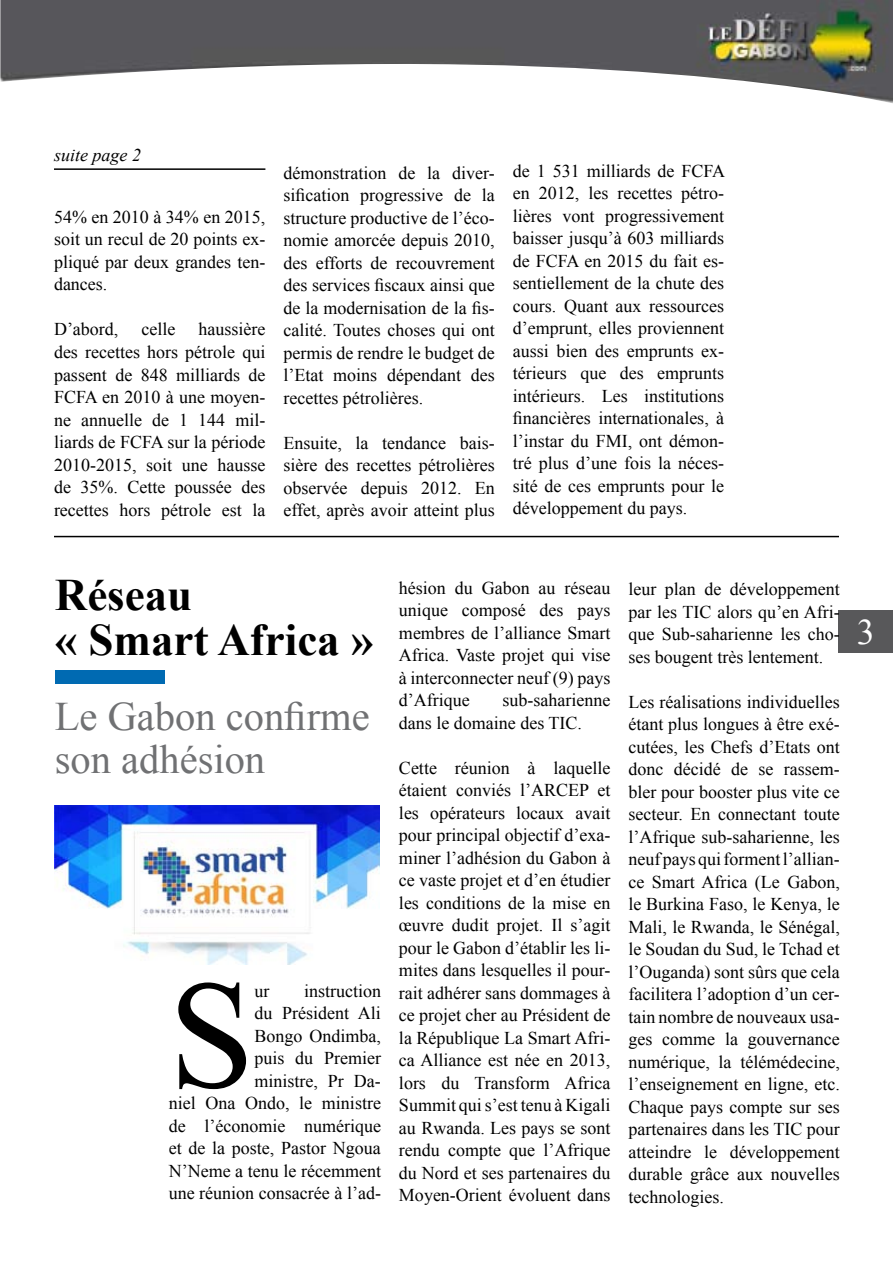
<style>
.page{position:relative;width:893px;height:1263px;background:#fff}
.page>*{position:absolute;margin:0;border:0;box-sizing:border-box;transform-origin:0 0}
.t1{font:153.9px "Times New Roman";color:#000}
.t2{font:700 45px/45px "Times New Roman";color:#000}
.t3{font:40.5px/43.5px "Times New Roman";color:#707173}
.t4{font:36px "Times New Roman";color:#fff}
.t5{font:18px/22.5px "Times New Roman";color:#000;text-align:justify}
.t6{font:italic 18px "Times New Roman";color:#000}
</style>
<div class="page">
<div style="left:839px;top:610px;width:54px;height:43px;background:#58585a"></div>
<img style="left:0;top:0;width:893px;height:103px">
<hr style="left:54px;top:168px;width:211px;height:2px;background:#000">
<div style="left:55px;top:671px;width:110px;height:13px;background:#006ab2"></div>
<hr style="left:54px;top:536px;width:785px;height:1px;background:#000">
<img style="left:54px;top:805px;width:326px;height:159px">
<p class="t6" style="left:54px;top:143px;width:88px">suite page 2</p>
<p class="t5" style="left:54px;top:205px;width:213px">54% en 2010 à 34% en 2015, soit un recul de 20 points ex&shy;pliqué par deux grandes ten&shy;dances.</p>
<p class="t5" style="left:54px;top:318px;width:66px">D’abord,</p>
<p class="t5" style="left:141px;top:318px;width:35px">celle</p>
<p class="t5" style="left:54px;top:318px;width:213px;text-indent:144px">haussière des recettes hors pétrole qui passent de 848 milliards de FCFA en 2010 à une moyen&shy;ne annuelle de 1 144 mil&shy;liards de FCFA sur la période 2010-2015, soit une hausse de 35%. Cette poussée des recettes hors pétrole est la</p>
<p class="t5" style="left:283px;top:161px;width:213px">démonstration de la diver&shy;sification progressive de la structure productive de l’éco&shy;nomie amorcée depuis 2010, des efforts de recouvrement des services fiscaux ainsi que de la modernisation de la fis&shy;calité. Toutes choses qui ont permis de rendre le budget de l’Etat moins dépendant des recettes pétrolières.</p>
<p class="t5" style="left:283px;top:431px;width:213px">Ensuite, la tendance bais&shy;sière des recettes pétrolières observée depuis 2012. En effet, après avoir atteint plus</p>
<p class="t5" style="left:513px;top:159px;width:214px">de 1 531 milliards de FCFA en 2012, les recettes pétro&shy;lières vont progressivement baisser jusqu’à 603 milliards de FCFA en 2015 du fait es&shy;sentiellement de la chute des cours. Quant aux ressources d’emprunt, elles proviennent aussi bien des emprunts ex&shy;térieurs que des emprunts intérieurs. Les institutions financières internationales, à l’instar du FMI, ont démon&shy;tré plus d’une fois la néces&shy;sité de ces emprunts pour le développement du pays.</p>
<h2 class="t2" style="left:55px;top:571px;width:320px">Réseau<br>« Smart Africa »</h2>
<h3 class="t3" style="left:55px;top:693px;width:316px">Le Gabon confirme son adhésion</h3>
<h1 class="t1" style="left:169px;top:927px;width:87px">S</h1>
<p class="t5" style="left:254px;top:979px;width:16px">ur</p>
<p class="t5" style="left:169px;top:979px;width:214px;text-align:right">instruction<br>du Président Ali<br>Bongo Ondimba,<br>puis du Premier<br>ministre, Pr Da-<br>niel Ona Ondo, le ministre de l’économie numérique et de la poste, Pastor Ngoua<br>N’Neme a tenu le récemment une réunion consacrée à l’ad-</p>
<p class="t5" style="left:399px;top:576px;width:213px">hésion du Gabon au réseau unique composé des pays membres de l’alliance Smart Africa. Vaste projet qui vise à interconnecter neuf (9) pays d’Afrique</p>
<p class="t5" style="left:399px;top:688px;width:213px;text-indent:103px">sub-saharienne dans le domaine des TIC.</p>
<p class="t5" style="left:399px;top:756px;width:213px">Cette réunion à laquelle étaient conviés l’ARCEP et les opérateurs locaux avait pour principal objectif d’exa&shy;miner l’adhésion du Gabon à ce vaste projet et d’en étudier les conditions de la mise en œuvre dudit projet. Il s’agit pour le Gabon d’établir les li&shy;mites dans lesquelles il pour&shy;rait adhérer sans dommages à ce projet cher au Président de la République La Smart Afri&shy;ca Alliance est née en 2013, lors du Transform Africa Summit qui s’est tenu à Kigali au Rwanda. Les pays se sont rendu compte que l’Afrique du Nord et ses partenaires du Moyen-Orient évoluent dans</p>
<p class="t5" style="left:628px;top:577px;width:213px">leur plan de développement par les TIC alors qu’en Afri&shy;que Sub-saharienne les cho&shy;ses bougent très lentement.</p>
<p class="t5" style="left:628px;top:690px;width:213px">Les réalisations individuelles étant plus longues à être exé&shy;cutées, les Chefs d’Etats ont donc décidé de se rassem&shy;bler pour booster plus vite ce secteur. En connectant toute l’Afrique sub-saharienne, les neuf pays qui forment l’allian&shy;ce Smart Africa (Le Gabon, le Burkina Faso, le Kenya, le Mali, le Rwanda, le Sénégal, le Soudan du Sud, le Tchad et l’Ouganda) sont sûrs que cela facilitera l’adoption d’un cer&shy;tain nombre de nouveaux usa&shy;ges comme la gouvernance numérique, la télémédecine, l’enseignement en ligne, etc.<br>Chaque pays compte sur ses partenaires dans les TIC pour atteindre le développement durable grâce aux nouvelles technologies.</p>
<h3 class="t4" style="left:857px;top:606px;width:19px">3</h3>
</div>
